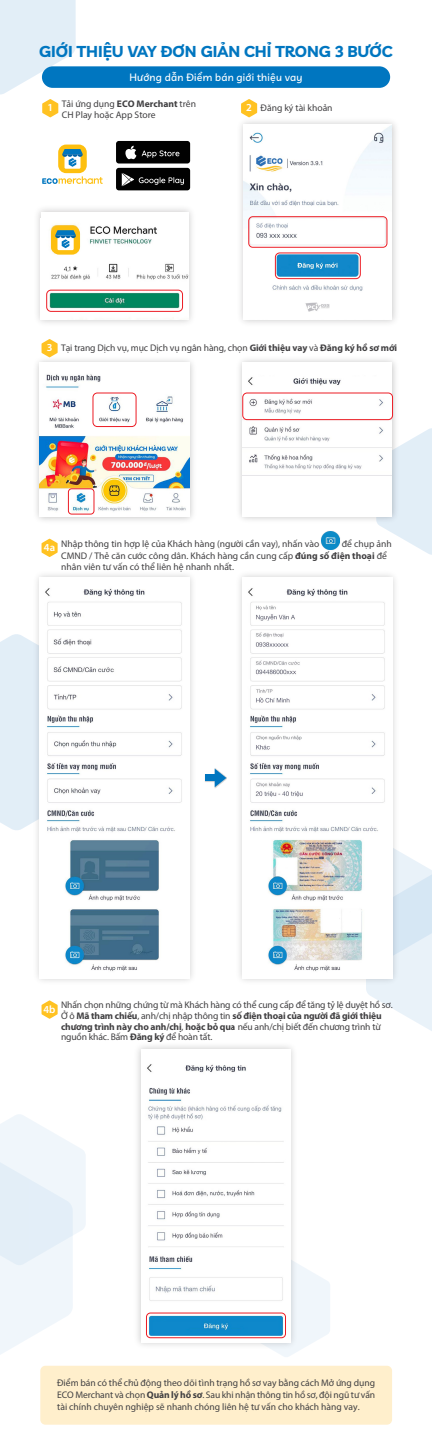
<style>
.page{position:relative;width:432px;height:1456px;background:#fff}
.page>*{position:absolute;margin:0;border:0;box-sizing:border-box;transform-origin:0 0}
.t1{font:700 15.72px "Livvic";color:#0076c0}
.t2{font:600 10.72px "Myriad Pro";color:#fff}
.t3{font:500 10.36px "Livvic";letter-spacing:.02em;color:#fff}
.t4{font:9.6px/10.6px "Myriad Pro";color:#414042}
.s1{font-weight:700}
.s2{font-weight:600;font-size:10.72px;color:#fff}
</style>
<div class="page">
<svg style="left:403px;top:428px;width:29px;height:127px;background:#e5f0f7"></svg>
<div style="left:0;top:634px;width:29px;height:196px;background:#e2eef7"></div>
<svg style="left:403px;top:854px;width:29px;height:177px;background:#e4eff7"></svg>
<svg style="left:0;top:1114px;width:73px;height:241px"></svg>
<svg style="left:301px;top:1266px;width:29px;height:83px"></svg>
<img style="left:244px;top:125px;width:148px;height:187px">
<div style="left:248px;top:216px;width:139px;height:32px;border:1px solid #ec1c24;border-radius:4px"></div>
<div style="left:275px;top:252px;width:86px;height:27px;border:1px solid #ec1c24;border-radius:4px"></div>
<svg style="left:0;top:0;width:76px;height:117px"></svg>
<svg style="left:241px;top:99px;width:16px;height:18px"></svg>
<svg style="left:42px;top:539px;width:16px;height:18px"></svg>
<div style="left:116px;top:141px;width:74px;height:22px;background:#010101;border-radius:3px"></div>
<svg style="left:125px;top:146px;width:11px;height:13px"></svg>
<svg style="left:142px;top:150px;width:38px;height:8px"></svg>
<div style="left:116px;top:168px;width:74px;height:22px;background:#010101;border-radius:3px"></div>
<svg style="left:122px;top:173px;width:62px;height:13px"></svg>
<div style="left:58px;top:145px;width:29px;height:28px;background:#fdbf0f;border-radius:8px"></div>
<div style="left:65px;top:153px;width:16px;height:16px;background:#fff"></div>
<svg style="left:62px;top:149px;width:21px;height:18px"></svg>
<svg style="left:42px;top:176px;width:61px;height:8px"></svg>
<img style="left:237px;top:357px;width:166px;height:182px">
<img style="left:243px;top:363px;width:149px;height:153px">
<div style="left:242px;top:392px;width:151px;height:28px;border:1px solid #ec1c24;border-radius:4px"></div>
<img style="left:36px;top:208px;width:157px;height:331px">
<img style="left:40px;top:363px;width:149px;height:153px">
<div style="left:93px;top:392px;width:43px;height:35px;border:1px solid #ec1c24;border-radius:4px"></div>
<div style="left:68px;top:488px;width:26px;height:26px;border:1px solid #ec1c24;border-radius:3px"></div>
<img style="left:29px;top:574px;width:164px;height:675px">
<img style="left:40px;top:578px;width:149px;height:400px">
<img style="left:247px;top:587px;width:138px;height:385px">
<div style="left:40px;top:1365px;width:352px;height:59px;background:#ffefcc;border-radius:5px"></div>
<div style="left:42px;top:66px;width:348px;height:22px;background:#0076c0;border-radius:11px"></div>
<img style="left:131px;top:1039px;width:170px;height:327px">
<img style="left:141px;top:1049px;width:150px;height:293px">
<div style="left:146px;top:1312px;width:140px;height:26px;border:1px solid #ec1c24;border-radius:4px"></div>
<img style="left:205px;top:768px;width:22px;height:20px">
<svg style="left:215px;top:768px;width:11px;height:19px"></svg>
<div style="left:206px;top:774px;width:13px;height:7px;background:#0076c0"></div>
<img style="left:320px;top:530px;width:20px;height:20px">
<img style="left:321px;top:531px;width:18px;height:18px">
<h1 class="t1" style="left:39px;top:39px;width:355px">GIỚI THIỆU VAY ĐƠN GIẢN CHỈ TRONG 3 BƯỚC</h1>
<p class="t4" style="left:62px;top:99px;width:136px">Tải ứng dụng <span class="s1">ECO Merchant</span> trên<br>CH Play hoặc App Store</p>
<p class="t3" style="left:129px;top:69px;width:174px">Hướng dẫn Điểm bán giới thiệu vay</p>
<p class="t2" style="left:47px;top:101px;width:7px">1</p>
<p class="t4" style="left:246px;top:102px;width:88px"><span class="s2">2</span> Đăng ký tài khoản</p>
<p class="t4" style="left:47px;top:342px;width:352px"><span class="s2">3</span> Tại trang Dịch vụ, mục Dịch vụ ngân hàng, chọn <span class="s1">Giới thiệu vay</span> và <span class="s1">Đăng ký hồ sơ mới</span></p>
<p class="t4" style="left:61px;top:537px;width:332px;line-height:12.2px;text-indent:281px">để chụp ảnh<br>CMND / Thẻ căn cước công dân. Khách hàng cần cung cấp <span class="s1">đúng số điện thoại</span> để</p>
<p class="t4" style="left:61px;top:561px;width:175px">nhân viên tư vấn có thể liên hệ nhanh nhất.</p>
<p class="t4" style="left:61px;top:538px;width:260px">Nhập thông tin hợp lệ của Khách hàng (người cần vay), nhấn vào</p>
<p class="t2" style="left:44px;top:540px;width:13px">4a</p>
<p class="t4" style="left:61px;top:1000px;width:333px">Nhấn chọn những chứng từ mà Khách hàng có thể cung cấp để tăng tỷ lệ duyệt hồ sơ.<br>Ở ô <span class="s1">Mã tham chiếu</span>, anh/chị nhập thông tin <span class="s1">số điện thoại của người đã giới thiệu chương trình này cho anh/chị</span>, <span class="s1">hoặc bỏ qua</span> nếu anh/chị biết đến chương trình từ nguồn khác. Bấm <span class="s1">Đăng ký</span> để hoàn tất.</p>
<p class="t2" style="left:44px;top:1002px;width:13px">4b</p>
<p class="t4" style="left:57px;top:1376px;width:320px;line-height:12.2px;text-align:justify">Điểm bán có thể chủ động theo dõi tình trạng hồ sơ vay bằng cách Mở ứng dụng ECO Merchant và chọn <span class="s1">Quản lý hồ sơ</span>. Sau khi nhận thông tin hồ sơ, đội ngũ tư vấn tài chính chuyên nghiệp sẽ nhanh chóng liên hệ tư vấn cho khách hàng vay.</p>
</div>
